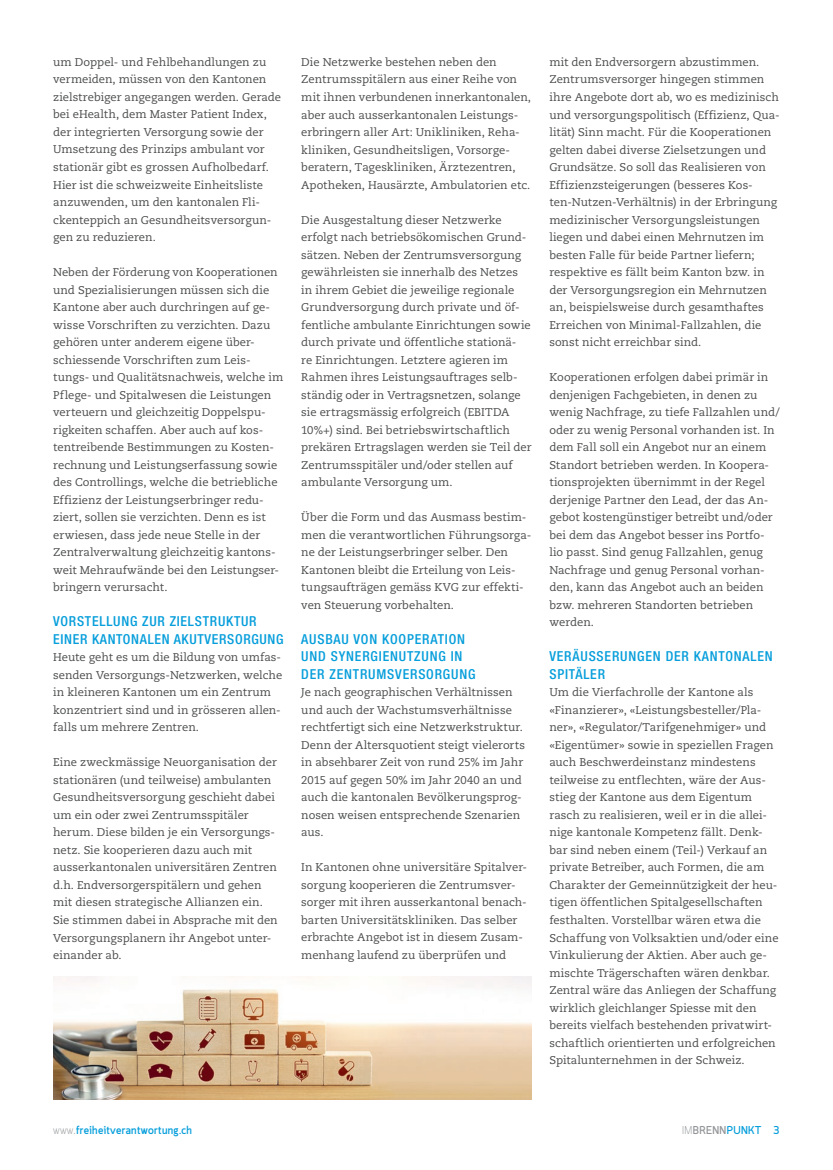
<style>
.page{position:relative;width:833px;height:1170px;background:#fff}
.page>*{position:absolute;margin:0;border:0;box-sizing:border-box;transform-origin:0 0}
.t1{font:500 condensed 13.75px/17.5px "Helvetica Neue LT Std";letter-spacing:.06em;color:#069edb}
.t2{font:11.25px/17.5px "Caecilia LT Std";color:#4b4c4d}
.t3{font:700 11.25px "Quark";letter-spacing:.03em;color:#069edb}
.s1{font-weight:300;color:#939598}
.s2{color:#939598}
</style>
<div class="page">
<img style="left:53px;top:976px;width:478px;height:122px">
<p class="t2" style="left:53px;top:53px;width:229px">um Doppel- und Fehlbehandlungen zu vermeiden, müssen von den Kantonen zielstrebiger angegangen werden. Gerade bei eHealth, dem Master Patient Index, der integrierten Versorgung sowie der Umsetzung des Prinzips ambulant vor stationär gibt es grossen Aufholbedarf.<br>Hier ist die schweizweite Einheitsliste anzuwenden, um den kantonalen Fli&shy;ckenteppich an Gesundheitsversorgun&shy;gen zu reduzieren.</p>
<p class="t2" style="left:53px;top:263px;width:232px">Neben der Förderung von Kooperationen und Spezialisierungen müssen sich die Kantone aber auch durchringen auf ge&shy;wisse Vorschriften zu verzichten. Dazu gehören unter anderem eigene über&shy;schiessende Vorschriften zum Leis&shy;tungs- und Qualitätsnachweis, welche im Pflege- und Spitalwesen die Leistungen verteuern und gleichzeitig Doppelspu&shy;rigkeiten schaffen. Aber auch auf kos&shy;tentreibende Bestimmungen zu Kosten&shy;rechnung und Leistungserfassung sowie des Controllings, welche die betriebliche Effizienz der Leistungserbringer redu&shy;ziert, sollen sie verzichten. Denn es ist erwiesen, dass jede neue Stelle in der Zentralverwaltung gleichzeitig kantons&shy;weit Mehraufwände bei den Leistungser&shy;bringern verursacht.</p>
<p class="t1" style="left:53px;top:612px;width:232px">VORSTELLUNG ZUR ZIELSTRUKTUR<br>EINER KANTONALEN AKUTVERSORGUNG</p>
<p class="t2" style="left:53px;top:648px;width:231px">Heute geht es um die Bildung von umfas&shy;senden Versorgungs-Netzwerken, welche in kleineren Kantonen um ein Zentrum konzentriert sind und in grösseren allen&shy;falls um mehrere Zentren.</p>
<p class="t2" style="left:53px;top:753px;width:226px">Eine zweckmässige Neuorganisation der stationären (und teilweise) ambulanten Gesundheitsversorgung geschieht dabei um ein oder zwei Zentrumsspitäler herum. Diese bilden je ein Versorgungs&shy;netz. Sie kooperieren dazu auch mit ausserkantonalen universitären Zentren d.h. Endversorgerspitälern und gehen mit diesen strategische Allianzen ein.<br>Sie stimmen dabei in Absprache mit den Versorgungsplanern ihr Angebot unter&shy;einander ab.</p>
<p class="t2" style="left:301px;top:54px;width:231px">Die Netzwerke bestehen neben den Zentrumsspitälern aus einer Reihe von mit ihnen verbundenen innerkantonalen, aber auch ausserkantonalen Leistungs&shy;erbringern aller Art: Unikliniken, Reha&shy;kliniken, Gesundheitsligen, Vorsorge&shy;beratern, Tageskliniken, Ärztezentren, Apotheken, Hausärzte, Ambulatorien etc.</p>
<p class="t2" style="left:301px;top:211px;width:232px">Die Ausgestaltung dieser Netzwerke erfolgt nach betriebsökomischen Grund&shy;sätzen. Neben der Zentrumsversorgung gewährleisten sie innerhalb des Netzes in ihrem Gebiet die jeweilige regionale Grundversorgung durch private und öf&shy;fentliche ambulante Einrichtungen sowie durch private und öffentliche stationä-<br>re Einrichtungen. Letztere agieren im Rahmen ihres Leistungsauftrages selb&shy;ständig oder in Vertragsnetzen, solange sie ertragsmässig erfolgreich (EBITDA 10%+) sind. Bei betriebswirtschaftlich prekären Ertragslagen werden sie Teil der Zentrumsspitäler und/oder stellen auf ambulante Versorgung um.</p>
<p class="t2" style="left:301px;top:509px;width:231px">Über die Form und das Ausmass bestim&shy;men die verantwortlichen Führungsorga&shy;ne der Leistungserbringer selber. Den Kantonen bleibt die Erteilung von Leis&shy;tungsaufträgen gemäss KVG zur effekti&shy;ven Steuerung vorbehalten.</p>
<p class="t1" style="left:301px;top:630px;width:176px">AUSBAU VON KOOPERATION<br>UND SYNERGIENUTZUNG IN<br>DER ZENTRUMSVERSORGUNG</p>
<p class="t2" style="left:301px;top:683px;width:225px">Je nach geographischen Verhältnissen und auch der Wachstumsverhältnisse rechtfertigt sich eine Netzwerkstruktur.<br>Denn der Altersquotient steigt vielerorts in absehbarer Zeit von rund 25% im Jahr 2015 auf gegen 50% im Jahr 2040 an und auch die kantonalen Bevölkerungsprog&shy;nosen weisen entsprechende Szenarien aus.</p>
<p class="t2" style="left:301px;top:858px;width:227px">In Kantonen ohne universitäre Spitalver&shy;sorgung kooperieren die Zentrumsver&shy;sorger mit ihren ausserkantonal benach&shy;barten Universitätskliniken. Das selber erbrachte Angebot ist in diesem Zusam&shy;menhang laufend zu überprüfen und</p>
<p class="t2" style="left:549px;top:53px;width:232px">mit den Endversorgern abzustimmen.<br>Zentrumsversorger hingegen stimmen ihre Angebote dort ab, wo es medizinisch und versorgungspolitisch (Effizienz, Qua&shy;lität) Sinn macht. Für die Kooperationen gelten dabei diverse Zielsetzungen und Grundsätze. So soll das Realisieren von Effizienzsteigerungen (besseres Kos&shy;ten-Nutzen-Verhältnis) in der Erbringung medizinischer Versorgungsleistungen liegen und dabei einen Mehrnutzen im besten Falle für beide Partner liefern; respektive es fällt beim Kanton bzw. in der Versorgungsregion ein Mehrnutzen an, beispielsweise durch gesamthaftes Erreichen von Minimal-Fallzahlen, die sonst nicht erreichbar sind.</p>
<p class="t2" style="left:549px;top:369px;width:232px">Kooperationen erfolgen dabei primär in denjenigen Fachgebieten, in denen zu wenig Nachfrage, zu tiefe Fallzahlen und/ oder zu wenig Personal vorhanden ist. In dem Fall soll ein Angebot nur an einem Standort betrieben werden. In Koopera&shy;tionsprojekten übernimmt in der Regel derjenige Partner den Lead, der das An&shy;gebot kostengünstiger betreibt und/oder bei dem das Angebot besser ins Portfo&shy;lio passt. Sind genug Fallzahlen, genug Nachfrage und genug Personal vorhan&shy;den, kann das Angebot auch an beiden bzw. mehreren Standorten betrieben werden.</p>
<p class="t1" style="left:549px;top:647px;width:225px">VERÄUSSERUNGEN DER KANTONALEN<br>SPITÄLER</p>
<p class="t2" style="left:549px;top:683px;width:231px">Um die Vierfachrolle der Kantone als «Finanzierer», «Leistungsbesteller/Pla&shy;ner», «Regulator/Tarifgenehmiger» und «Eigentümer» sowie in speziellen Fragen auch Beschwerdeinstanz mindestens teilweise zu entflechten, wäre der Aus&shy;stieg der Kantone aus dem Eigentum rasch zu realisieren, weil er in die allei&shy;nige kantonale Kompetenz fällt. Denk&shy;bar sind neben einem (Teil-) Verkauf an private Betreiber, auch Formen, die am Charakter der Gemeinnützigkeit der heu&shy;tigen öffentlichen Spitalgesellschaften festhalten. Vorstellbar wären etwa die Schaffung von Volksaktien und/oder eine Vinkulierung der Aktien. Aber auch ge&shy;mischte Trägerschaften wären denkbar.<br>Zentral wäre das Anliegen der Schaffung wirklich gleichlanger Spiesse mit den bereits vielfach bestehenden privatwirt&shy;schaftlich orientierten und erfolgreichen Spitalunternehmen in der Schweiz.</p>
<p class="t3" style="left:53px;top:1123px;width:140px"><span class="s1">www.</span>freiheitverantwortung.ch</p>
<p class="t3" style="left:682px;top:1123px;width:99px"><span class="s1">IM</span><span class="s2">BRENN</span>PUNKT 3</p>
</div>
